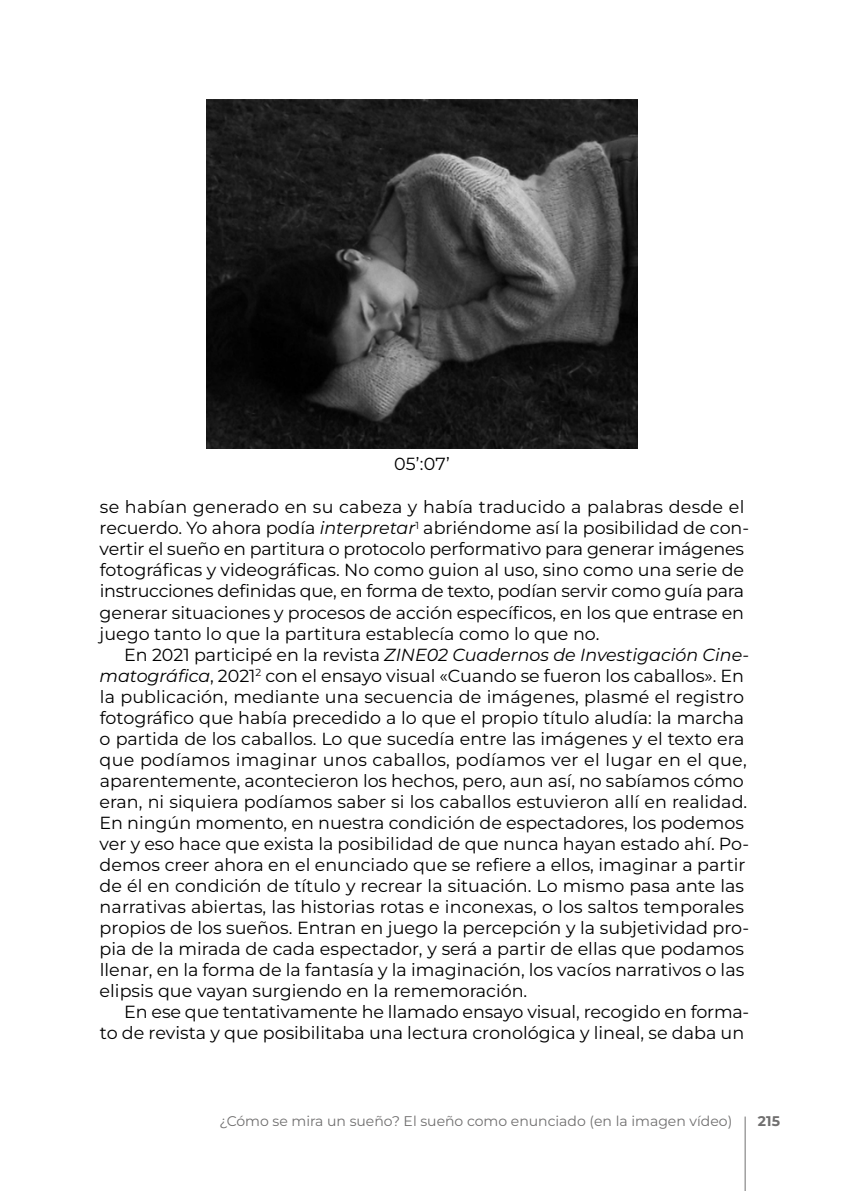
<style>
.page{position:relative;width:844px;height:1191px;background:#fff}
.page>*{position:absolute;margin:0;border:0;box-sizing:border-box;transform-origin:0 0}
.t1{font:17.5px/21px "Montserrat";color:#000}
.t2{font:14px "Montserrat";color:#706f6f}
.t3{font:700 14px "Montserrat";color:#706f6f}
.s1{font-style:italic}
</style>
<div class="page">
<hr style="left:744px;top:1116px;width:1px;height:75px;background:#706f6f">
<img style="left:207px;top:99px;width:430px;height:349px">
<p class="t1" style="left:394px;top:452px;width:57px">05’:07’</p>
<p class="t1" style="left:100px;top:496px;width:651px">se habían generado en su cabeza y había traducido a palabras desde el recuerdo. Yo ahora podía <span class="s1">interpretar</span><sup>1</sup> abriéndome así la posibilidad de con&shy;vertir el sueño en partitura o protocolo performativo para generar imágenes fotográficas y videográficas. No como guion al uso, sino como una serie de instrucciones definidas que, en forma de texto, podían servir como guía para generar situaciones y procesos de acción específicos, en los que entrase en juego tanto lo que la partitura establecía como lo que no.</p>
<p class="t1" style="left:99px;top:643px;width:651px;text-indent:25px">En 2021 participé en la revista <span class="s1">ZINE02 Cuadernos de Investigación Cine&shy;matográfica</span>, 2021<sup>2</sup> con el ensayo visual «Cuando se fueron los caballos». En la publicación, mediante una secuencia de imágenes, plasmé el registro fotográfico que había precedido a lo que el propio título aludía: la marcha o partida de los caballos. Lo que sucedía entre las imágenes y el texto era que podíamos imaginar unos caballos, podíamos ver el lugar en el que, aparentemente, acontecieron los hechos, pero, aun así, no sabíamos cómo eran, ni siquiera podíamos saber si los caballos estuvieron allí en realidad.<br>En ningún momento, en nuestra condición de espectadores, los podemos ver y eso hace que exista la posibilidad de que nunca hayan estado ahí. Po&shy;demos creer ahora en el enunciado que se refiere a ellos, imaginar a partir de él en condición de título y recrear la situación. Lo mismo pasa ante las narrativas abiertas, las historias rotas e inconexas, o los saltos temporales propios de los sueños. Entran en juego la percepción y la subjetividad pro&shy;pia de la mirada de cada espectador, y será a partir de ellas que podamos llenar, en la forma de la fantasía y la imaginación, los vacíos narrativos o las elipsis que vayan surgiendo en la rememoración.</p>
<p class="t1" style="left:100px;top:1001px;width:650px;text-align:right">En ese que tentativamente he llamado ensayo visual, recogido en forma-<br>to de revista y que posibilitaba una lectura cronológica y lineal, se daba un</p>
<p class="t2" style="left:219px;top:1112px;width:514px">¿Cómo se mira un sueño? El sueño como enunciado (en la imagen vídeo)</p>
<p class="t3" style="left:757px;top:1112px;width:24px">215</p>
</div>
